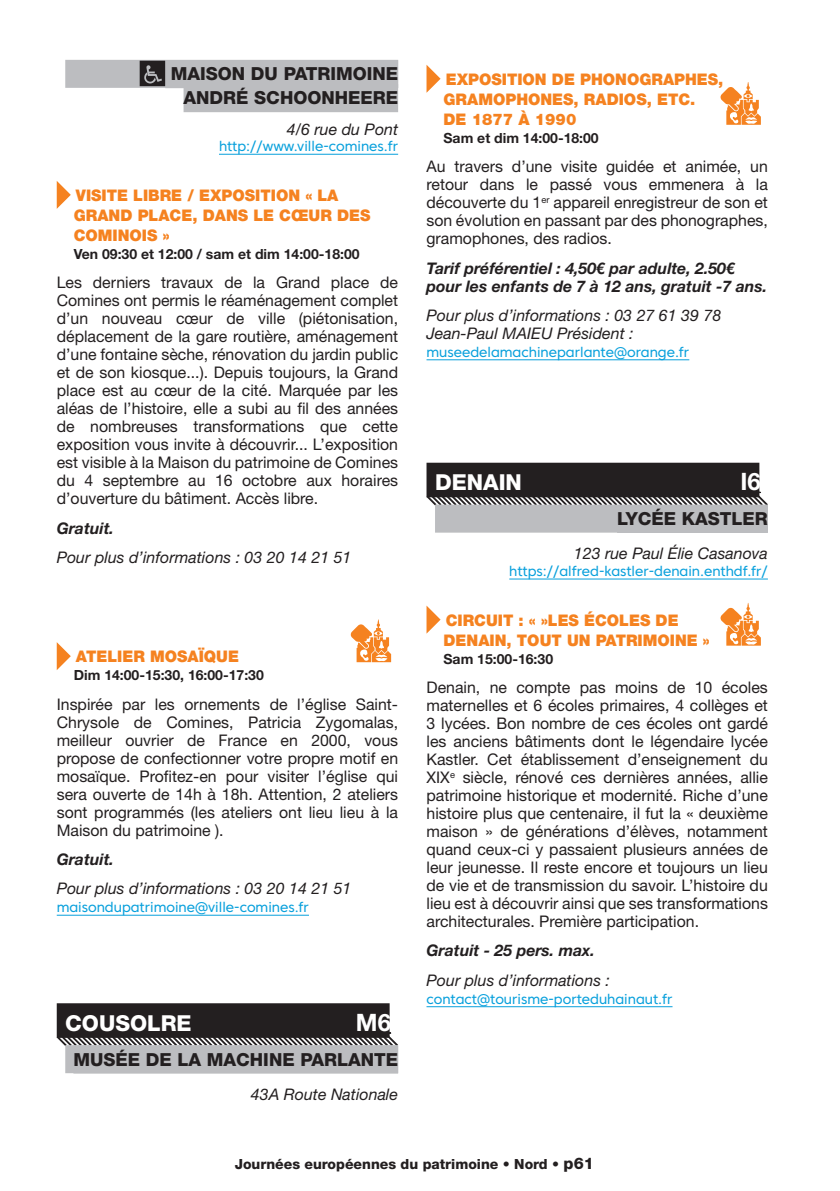
<style>
.page{position:relative;width:840px;height:1191px;background:#fff}
.page>*{position:absolute;margin:0;border:0;box-sizing:border-box;transform-origin:0 0}
.ville_ok{font:700 24px "Helvetica Neue LT Std";color:#fff}
.ville_ok-2{font:800 22px "Helvetica Neue LT Std";color:#fff}
.t1{font:800 18px/24px "Helvetica Neue LT Std";color:#231f20;text-align:right}
.t2{font:16px/18px "Helvetica Neue LT Std";color:#231f20;text-align:justify}
.t3{font:italic 16px "Helvetica Neue LT Std";color:#231f20}
.quoi___2020{font:900 16px/20px "Helvetica Neue LT Std";color:#f58220}
.t4{font:italic 700 16px/18px "Helvetica Neue LT Std";color:#231f20}
.t5{font:14px "Core Sans C 45";color:#08a0dc}
.horaires{font:700 14px "Helvetica Neue LT Std";color:#231f20}
.t6{font:800 14px "Helvetica Neue LT Std";color:#231f20}
.s1{font-size:16px}
</style>
<div class="page">
<div style="left:65px;top:60px;width:333px;height:28px;background:#bcbdc0"></div>
<div style="left:183px;top:84px;width:215px;height:28px;background:#bcbdc0"></div>
<hr style="left:219px;top:154px;width:179px;height:1px;background:#08a0dc">
<hr style="left:57px;top:914px;width:252px;height:1px;background:#08a0dc">
<div style="left:57px;top:1003px;width:332px;height:34px;background:#231f20"></div>
<svg style="left:56px;top:1032px;width:343px;height:16px"></svg>
<div style="left:65px;top:1045px;width:333px;height:28px;background:#bcbdc0"></div>
<svg style="left:140px;top:61px;width:25px;height:25px"></svg>
<svg style="left:57px;top:181px;width:14px;height:28px"></svg>
<svg style="left:57px;top:642px;width:14px;height:28px"></svg>
<svg style="left:350px;top:619px;width:41px;height:43px"></svg>
<hr style="left:426px;top:359px;width:263px;height:1px;background:#08a0dc">
<div style="left:426px;top:463px;width:333px;height:34px;background:#231f20"></div>
<svg style="left:426px;top:491px;width:342px;height:16px"></svg>
<div style="left:435px;top:504px;width:332px;height:28px;background:#bcbdc0"></div>
<div style="left:616px;top:505px;width:151px;height:28px;background:#bcbdc0"></div>
<hr style="left:509px;top:578px;width:258px;height:1px;background:#08a0dc">
<hr style="left:426px;top:1006px;width:246px;height:1px;background:#08a0dc">
<svg style="left:426px;top:65px;width:14px;height:28px"></svg>
<svg style="left:720px;top:82px;width:40px;height:43px"></svg>
<svg style="left:426px;top:605px;width:14px;height:28px"></svg>
<svg style="left:720px;top:603px;width:40px;height:42px"></svg>
<p class="t1" style="left:171px;top:62px;width:229px">MAISON DU PATRIMOINE<br>ANDRÉ SCHOONHEERE</p>
<p class="t3" style="left:287px;top:119px;width:113px">4/6 rue du Pont</p>
<p class="t5" style="left:219px;top:138px;width:180px">http://www.ville-comines.fr</p>
<p class="quoi___2020" style="left:74px;top:185px;width:298px">VISITE LIBRE / EXPOSITION « LA<br>GRAND PLACE, DANS LE CŒUR DES<br>COMINOIS »</p>
<p class="horaires" style="left:74px;top:245px;width:287px">Ven 09:30 et 12:00 / sam et dim 14:00-18:00</p>
<p class="t2" style="left:57px;top:273px;width:343px">Les derniers travaux de la Grand place de Comines ont permis le réaménagement complet d’un nouveau cœur de ville (piétonisation, déplacement de la gare routière, aménagement d’une fontaine sèche, rénovation du jardin public et de son kiosque...). Depuis toujours, la Grand place est au cœur de la cité. Marquée par les aléas de l’histoire, elle a subi au fil des années de nombreuses transformations que cette exposition vous invite à découvrir... L’exposition est visible à la Maison du patrimoine de Comines du 4 septembre au 16 octobre aux horaires d’ouverture du bâtiment. Accès libre.</p>
<p class="t4" style="left:57px;top:518px;width:59px">Gratuit.</p>
<p class="t3" style="left:57px;top:548px;width:296px">Pour plus d’informations : 03 20 14 21 51</p>
<p class="quoi___2020" style="left:76px;top:646px;width:164px">ATELIER MOSAÏQUE</p>
<p class="horaires" style="left:74px;top:666px;width:191px">Dim 14:00-15:30, 16:00-17:30</p>
<p class="t2" style="left:57px;top:694px;width:343px">Inspirée par les ornements de l’église Saint-Chrysole de Comines, Patricia Zygomalas, meilleur ouvrier de France en 2000, vous propose de confectionner votre propre motif en mosaïque. Profitez-en pour visiter l’église qui sera ouverte de 14h à 18h. Attention, 2 ateliers sont programmés (les ateliers ont lieu lieu à la Maison du patrimoine ).</p>
<p class="t4" style="left:57px;top:850px;width:59px">Gratuit.</p>
<p class="t3" style="left:57px;top:879px;width:296px">Pour plus d’informations : 03 20 14 21 51</p>
<p class="t5" style="left:57px;top:898px;width:253px">maisondupatrimoine@ville-comines.fr</p>
<p class="ville_ok-2" style="left:65px;top:1009px;width:128px">COUSOLRE</p>
<p class="ville_ok" style="left:356px;top:1007px;width:37px">M6</p>
<p class="t1" style="left:73px;top:1047px;width:326px">MUSÉE DE LA MACHINE PARLANTE</p>
<p class="t3" style="left:251px;top:1084px;width:149px">43A Route Nationale</p>
<p class="quoi___2020" style="left:443px;top:69px;width:281px">EXPOSITION DE PHONOGRAPHES,<br>GRAMOPHONES, RADIOS, ETC.<br>DE 1877 À 1990</p>
<p class="horaires" style="left:443px;top:129px;width:157px">Sam et dim 14:00-18:00</p>
<p class="t2" style="left:426px;top:157px;width:343px">Au travers d’une visite guidée et animée, un retour dans le passé vous emmenera à la découverte du 1<sup>er</sup> appareil enregistreur de son et son évolution en passant par des phonographes, gramophones, des radios.</p>
<p class="t4" style="left:426px;top:258px;width:342px">Tarif préférentiel : 4,50€ par adulte, 2.50€ pour les enfants de 7 à 12 ans, gratuit -7 ans.</p>
<p class="t3" style="left:426px;top:305px;width:296px">Pour plus d’informations : 03 27 61 39 78</p>
<p class="t3" style="left:426px;top:323px;width:208px">Jean-Paul MAIEU Président :</p>
<p class="t5" style="left:426px;top:343px;width:264px">museedelamachineparlante@orange.fr</p>
<p class="ville_ok-2" style="left:435px;top:469px;width:88px">DENAIN</p>
<p class="ville_ok" style="left:740px;top:466px;width:22px">I6</p>
<p class="t1" style="left:616px;top:506px;width:152px">LYCÉE KASTLER</p>
<p class="t3" style="left:573px;top:544px;width:195px">123 rue Paul Élie Casanova</p>
<p class="t5" style="left:509px;top:562px;width:260px">https://alfred-kastler-denain.enthdf.fr/</p>
<p class="quoi___2020" style="left:443px;top:610px;width:268px">CIRCUIT : « »LES ÉCOLES DE<br>DENAIN, TOUT UN PATRIMOINE »</p>
<p class="horaires" style="left:443px;top:650px;width:111px">Sam 15:00-16:30</p>
<p class="t2" style="left:426px;top:678px;width:343px">Denain, ne compte pas moins de 10 écoles maternelles et 6 écoles primaires, 4 collèges et 3 lycées. Bon nombre de ces écoles ont gardé les anciens bâtiments dont le légendaire lycée Kastler. Cet établissement d’enseignement du XIX<sup>e</sup> siècle, rénové ces dernières années, allie patrimoine historique et modernité. Riche d’une histoire plus que centenaire, il fut la « deuxième maison » de générations d’élèves, notamment quand ceux-ci y passaient plusieurs années de leur jeunesse. Il reste encore et toujours un lieu de vie et de transmission du savoir. L’histoire du lieu est à découvrir ainsi que ses transformations architecturales. Première participation.</p>
<p class="t4" style="left:426px;top:941px;width:170px">Gratuit - 25 pers. max.</p>
<p class="t3" style="left:426px;top:970px;width:185px">Pour plus d’informations :</p>
<p class="t5" style="left:426px;top:990px;width:247px">contact@tourisme-porteduhainaut.fr</p>
<p class="t6" style="left:234px;top:1156px;width:360px">Journées européennes du patrimoine • Nord • <span class="s1">p61</span></p>
</div>
